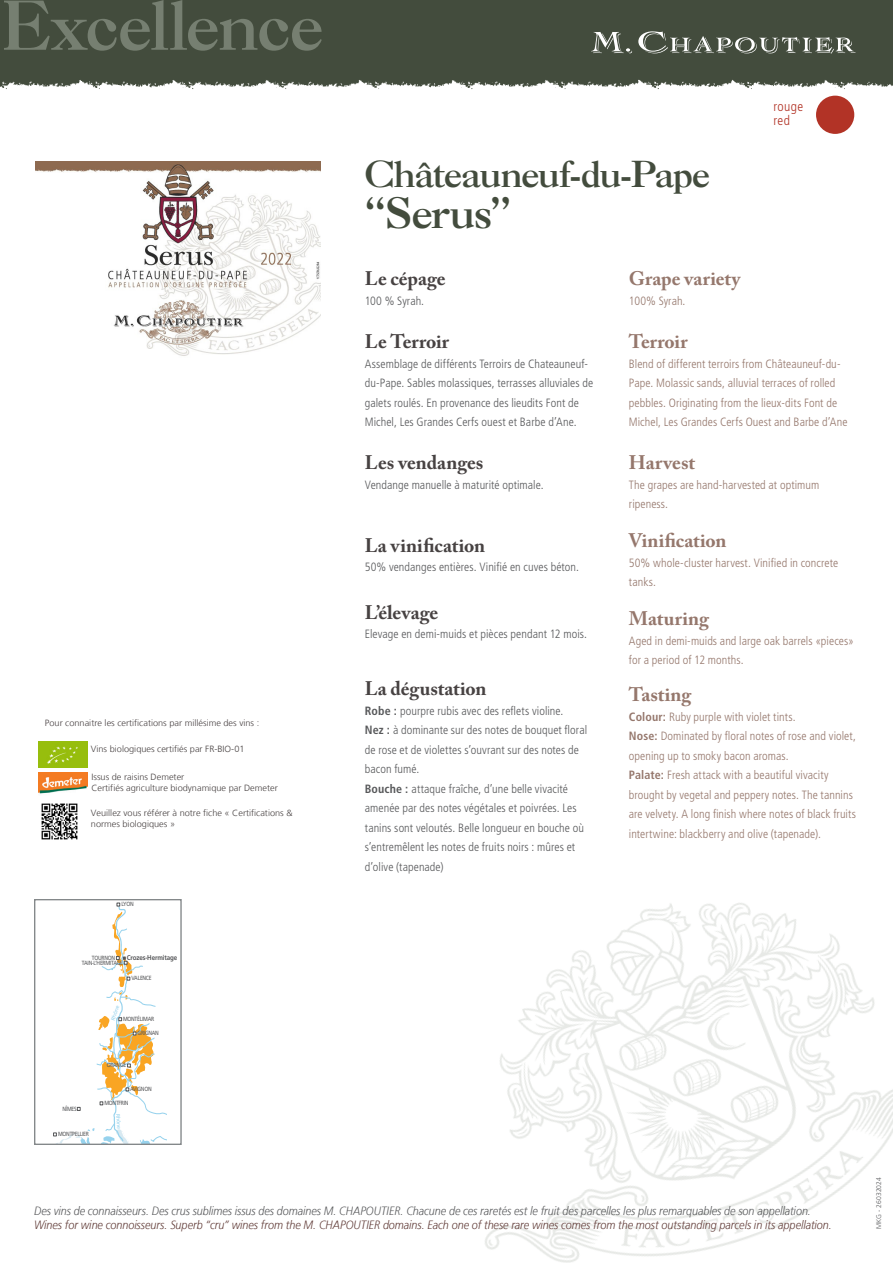
<style>
.page{position:relative;width:893px;height:1263px;background:#fff}
.page>*{position:absolute;margin:0;border:0;box-sizing:border-box;transform-origin:0 0}
.t1{font:67.5px "Caslon Three";letter-spacing:-.025em;color:#767f71}
.t2{font:42px "Caslon Three";letter-spacing:-.03em;color:#434c3d}
.t3{font:36px "Caslon Three";letter-spacing:-.035em;color:#434c3d}
.t4{font:700 19.5px "Adobe Caslon Pro";color:#474242}
.t5{font:700 19.5px "Adobe Caslon Pro";color:#95776c}
.t6{font:300 condensed 13.5px "Frutiger LT Pro";letter-spacing:.025em;color:#b23326}
.t7{font:300 condensed 12px/19.5px "Frutiger LT Pro";letter-spacing:.005em;color:#57585a}
.t8{font:300 condensed 12px/19.5px "Frutiger LT Pro";letter-spacing:.005em;color:#95776c}
.t9{font:italic 300 12px "Frutiger";color:#57585a;scale:.9 1}
.t10{font:italic 300 12px "Frutiger";color:#613c38;scale:.9 1}
.t11{font:300 9px/10.8px "Frutiger LT";color:#494343}
.t12{font:300 9px "Frutiger LT";color:#4a4344}
.t13{font:700 7.05px "Frutiger";letter-spacing:-.02em;color:#57585a;scale:.89 1}
.t14{font:300 6.75px "Frutiger LT";letter-spacing:.005em;color:#57585a}
.t15{font:6px/4.7px "Frutiger";letter-spacing:-.05em;color:#57585a;text-align:center;scale:.84 1}
.t16{font:5.25px "Frutiger";color:#96d2ed;scale:1.05 1}
.t17{font:5.25px "Frutiger";color:#96d2ed;scale:1.07 1}
.s1{font-family:"Frutiger";font-weight:700}
</style>
<div class="page">
<div style="left:0;top:0;width:893px;height:89px;background:#434c3d"></div>
<img style="left:485px;top:903px;width:408px;height:360px">
<svg style="left:591px;top:32px;width:41px;height:21px"></svg>
<svg style="left:638px;top:31px;width:218px;height:23px"></svg>
<div style="left:816px;top:96px;width:38px;height:38px;background:#b23326;border-radius:50%"></div>
<img style="left:38px;top:772px;width:49px;height:22px">
<img style="left:38px;top:741px;width:49px;height:26px">
<svg style="left:53px;top:903px;width:113px;height:240px"></svg>
<div style="left:34px;top:899px;width:148px;height:246px;border:1px solid #84888a"></div>
<img style="left:35px;top:162px;width:286px;height:194px">
<img style="left:42px;top:803px;width:36px;height:36px">
<h1 class="t1" style="left:0;top:-16px;width:325px">Excellence</h1>
<p class="t12" style="left:45px;top:718px;width:216px">Pour connaitre les certifications par millésime des vins :</p>
<p class="t11" style="left:91px;top:743px;width:155px">Vins biologiques certifiés par FR-BIO-01</p>
<p class="t11" style="left:91px;top:771px;width:94px">Issus de raisins Demeter</p>
<p class="t11" style="left:91px;top:782px;width:188px">Certifiés agriculture biodynamique par Demeter</p>
<p class="t11" style="left:91px;top:808px;width:203px">Veuillez vous référer à notre fiche « Certifications &amp; normes biologiques »</p>
<p class="t15" style="left:121px;top:902px;width:16px">LYON</p>
<p class="t15" style="left:82px;top:955px;width:50px">TOURNON<br>TAIN-L’HERMITAGE</p>
<p class="t13" style="left:127px;top:953px;width:58px">Crozes-Hermitage</p>
<p class="t15" style="left:131px;top:976px;width:26px">VALENCE</p>
<p class="t16" style="left:110px;top:1019px;width:16px;rotate:-71deg">Rhône</p>
<p class="t15" style="left:123px;top:1017px;width:39px">MONTÉLIMAR</p>
<p class="t15" style="left:107px;top:1063px;width:25px">ORANGE</p>
<p class="t15" style="left:138px;top:1031px;width:27px">GRIGNAN</p>
<p class="t15" style="left:62px;top:1106px;width:18px">NÎMES</p>
<p class="t15" style="left:58px;top:1132px;width:38px">MONTPELLIER</p>
<p class="t15" style="left:130px;top:1087px;width:27px">AVIGNON</p>
<p class="t15" style="left:104px;top:1100px;width:30px">MONTFRIN</p>
<p class="t17" style="left:121px;top:1113px;width:16px;rotate:86deg">Rhône</p>
<p class="t3" style="left:365px;top:152px;width:347px">Châteauneuf-du-Pape</p>
<p class="t2" style="left:365px;top:186px;width:148px">“Serus”</p>
<p class="t6" style="left:773px;top:98px;width:31px">rouge</p>
<p class="t6" style="left:773px;top:112px;width:18px">red</p>
<p class="t4" style="left:365px;top:267px;width:82px">Le cépage</p>
<p class="t7" style="left:365px;top:291px;width:61px">100 % Syrah.</p>
<p class="t4" style="left:365px;top:330px;width:86px">Le Terroir</p>
<p class="t7" style="left:365px;top:354px;width:230px">Assemblage de différents Terroirs de Chateauneuf&shy;du-Pape. Sables molassiques, terrasses alluviales de galets roulés. En provenance des lieudits Font de Michel, Les Grandes Cerfs ouest et Barbe d’Ane.</p>
<p class="t4" style="left:365px;top:451px;width:120px">Les vendanges</p>
<p class="t7" style="left:365px;top:475px;width:180px">Vendange manuelle à maturité optimale.</p>
<p class="t4" style="left:365px;top:533px;width:122px">La vinification</p>
<p class="t7" style="left:365px;top:557px;width:216px">50% vendanges entières. Vinifié en cuves béton.</p>
<p class="t4" style="left:365px;top:600px;width:75px">L’élevage</p>
<p class="t7" style="left:365px;top:624px;width:224px">Elevage en demi-muids et pièces pendant 12 mois.</p>
<p class="t4" style="left:365px;top:677px;width:123px">La dégustation</p>
<p class="t7" style="left:365px;top:701px;width:200px"><span class="s1">Robe :</span> pourpre rubis avec des reflets violine.</p>
<p class="t7" style="left:365px;top:720px;width:224px"><span class="s1">Nez :</span> à dominante sur des notes de bouquet floral de rose et de violettes s’ouvrant sur des notes de bacon fumé.</p>
<p class="t7" style="left:365px;top:779px;width:221px"><span class="s1">Bouche :</span> attaque fraîche, d’une belle vivacité amenée par des notes végétales et poivrées. Les tanins sont veloutés. Belle longueur en bouche où s’entremêlent les notes de fruits noirs : mûres et d’olive (tapenade)</p>
<p class="t5" style="left:629px;top:267px;width:113px">Grape variety</p>
<p class="t8" style="left:629px;top:291px;width:58px">100% Syrah.</p>
<p class="t5" style="left:629px;top:330px;width:60px">Terroir</p>
<p class="t8" style="left:629px;top:354px;width:220px">Blend of different terroirs from Châteauneuf-du-Pape. Molassic sands, alluvial terraces of rolled pebbles. Originating from the lieux-dits Font de Michel, Les Grandes Cerfs Ouest and Barbe d’Ane</p>
<p class="t5" style="left:629px;top:451px;width:68px">Harvest</p>
<p class="t8" style="left:629px;top:475px;width:192px">The grapes are hand-harvested at optimum ripeness.</p>
<p class="t5" style="left:629px;top:529px;width:99px">Vinification</p>
<p class="t8" style="left:629px;top:553px;width:211px">50% whole-cluster harvest. Vinified in concrete tanks.</p>
<p class="t5" style="left:629px;top:607px;width:82px">Maturing</p>
<p class="t8" style="left:629px;top:631px;width:227px">Aged in demi-muids and large oak barrels «pieces» for a period of 12 months.</p>
<p class="t5" style="left:629px;top:683px;width:64px">Tasting</p>
<p class="t8" style="left:629px;top:707px;width:168px"><span class="s1">Colour:</span> Ruby purple with violet tints.</p>
<p class="t8" style="left:629px;top:726px;width:228px"><span class="s1">Nose:</span> Dominated by floral notes of rose and violet, opening up to smoky bacon aromas.</p>
<p class="t8" style="left:629px;top:765px;width:229px"><span class="s1">Palate:</span> Fresh attack with a beautiful vivacity brought by vegetal and peppery notes. The tannins are velvety. A long finish where notes of black fruits intertwine: blackberry and olive (tapenade).</p>
<p class="t9" style="left:34px;top:1204px;width:865px">Des vins de connaisseurs. Des crus sublimes issus des domaines M. CHAPOUTIER. Chacune de ces raretés est le fruit des parcelles les plus remarquables de son appellation.</p>
<p class="t10" style="left:34px;top:1218px;width:888px">Wines for wine connoisseurs. Superb “cru” wines from the M. CHAPOUTIER domains. Each one of these rare wines comes from the most outstanding parcels in its appellation.</p>
<p class="t14" style="left:875px;top:1229px;width:53px;rotate:-90deg">MKG - 26032024</p>
</div>
